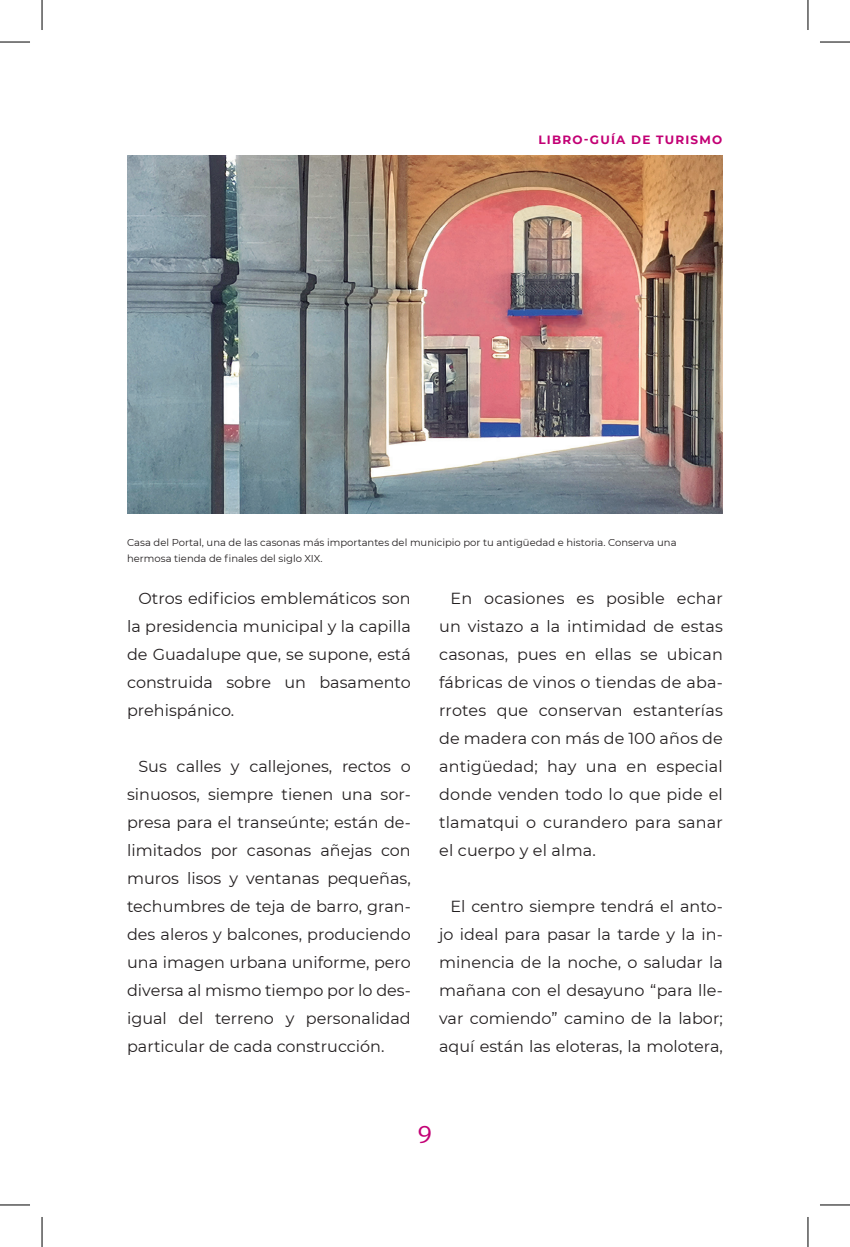
<style>
.page{position:relative;width:850px;height:1247px;background:#fff}
.page>*{position:absolute;margin:0;border:0;box-sizing:border-box;transform-origin:0 0}
.t1{font:24px "GMX";color:#c30175}
.t2{font:16px/28px "Montserrat";color:#231f20;text-align:justify}
.t3{font:700 12px "Montserrat";letter-spacing:.1em;color:#c30175}
.t4{font:10px/16px "Montserrat";color:#231f20}
</style>
<div class="page">
<img style="left:127px;top:155px;width:595px;height:358px">
<hr style="left:0;top:42px;width:30px;height:1px;background:#000">
<hr style="left:819px;top:42px;width:30px;height:1px;background:#000">
<hr style="left:0;top:1204px;width:30px;height:1px;background:#000">
<hr style="left:819px;top:1204px;width:30px;height:1px;background:#000">
<hr style="left:42px;top:0;width:1px;height:30px;background:#000">
<hr style="left:42px;top:1216px;width:1px;height:30px;background:#000">
<hr style="left:807px;top:0;width:1px;height:30px;background:#000">
<hr style="left:807px;top:1216px;width:1px;height:30px;background:#000">
<p class="t3" style="left:538px;top:131px;width:185px">LIBRO-GUÍA DE TURISMO</p>
<p class="t4" style="left:127px;top:534px;width:551px">Casa del Portal, una de las casonas más importantes del municipio por tu antigüedad e historia. Conserva una hermosa tienda de finales del siglo XIX.</p>
<p class="t2" style="left:127px;top:583px;width:285px;text-indent:11px">Otros edificios emblemáticos son la presidencia municipal y la capilla de Guadalupe que, se supone, está construida sobre un basamento prehispánico.</p>
<p class="t2" style="left:439px;top:583px;width:285px;text-indent:11px">En ocasiones es posible echar un vistazo a la intimidad de estas casonas, pues en ellas se ubican fábricas de vinos o tiendas de aba&shy;rrotes que conservan estanterías de madera con más de 100 años de antigüedad; hay una en especial donde venden todo lo que pide el tlamatqui o curandero para sanar el cuerpo y el alma.</p>
<p class="t2" style="left:127px;top:751px;width:285px;text-indent:11px">Sus calles y callejones, rectos o sinuosos, siempre tienen una sor&shy;presa para el transeúnte; están de&shy;limitados por casonas añejas con muros lisos y ventanas pequeñas, techumbres de teja de barro, gran&shy;des aleros y balcones, produciendo una imagen urbana uniforme, pero diversa al mismo tiempo por lo des&shy;igual del terreno y personalidad particular de cada construcción.</p>
<p class="t2" style="left:439px;top:891px;width:285px;text-indent:11px">El centro siempre tendrá el anto&shy;jo ideal para pasar la tarde y la in&shy;minencia de la noche, o saludar la mañana con el desayuno “para lle&shy;var comiendo” camino de la labor; aquí están las eloteras, la molotera,</p>
<h1 class="t1" style="left:417px;top:1120px;width:16px">9</h1>
</div>
